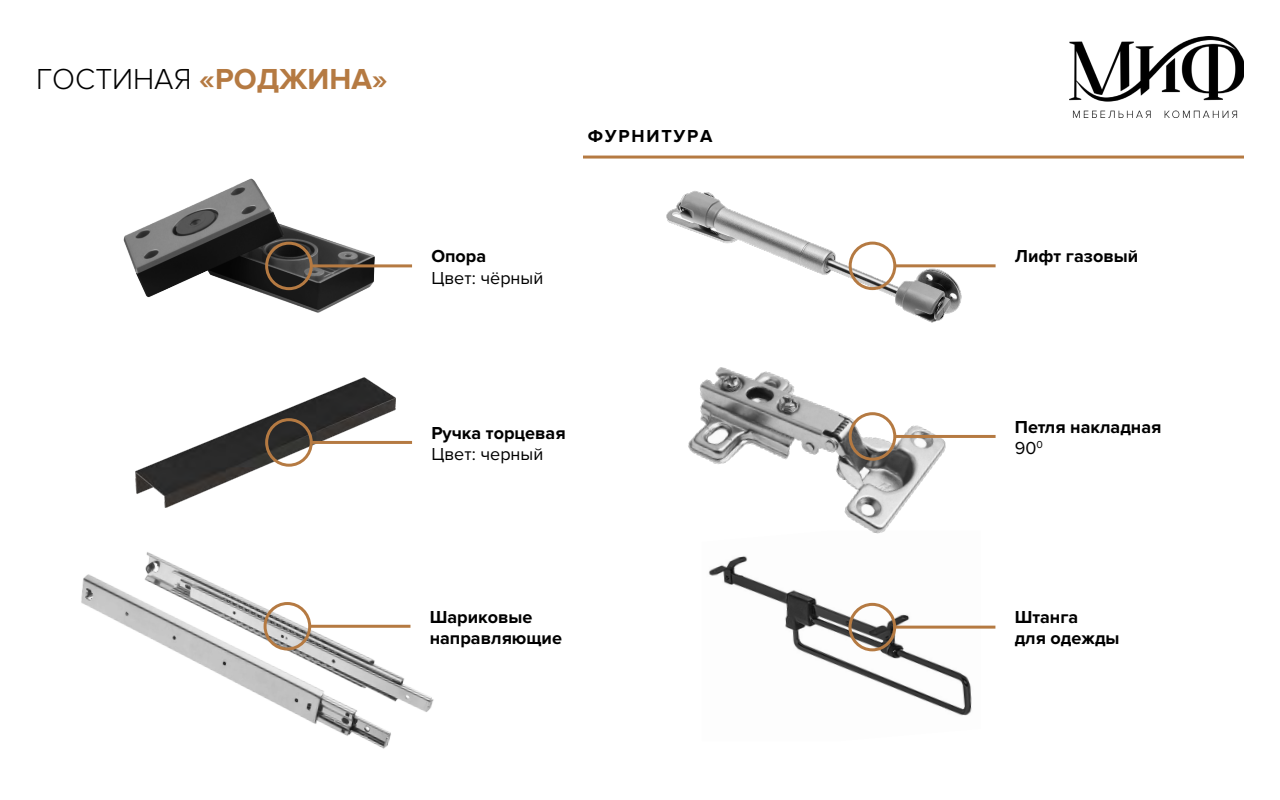
<style>
.page{position:relative;width:1280px;height:800px;background:#fff}
.page>*{position:absolute;margin:0;border:0;box-sizing:border-box;transform-origin:0 0}
.t1{font:700 30px "Proxima Nova";color:#b57a42}
.t2{font:700 18px/21.6px "Proxima Nova";color:#000}
.t3{font:18px "Proxima Nova";color:#000}
.t4{font:700 18px "Proxima Nova";letter-spacing:.1em;color:#000}
.s1{font-weight:300;color:#000}
.s2{font-weight:400}
</style>
<div class="page">
<img style="left:708px;top:556px;width:273px;height:160px">
<img style="left:123px;top:178px;width:280px;height:135px">
<img style="left:135px;top:377px;width:260px;height:131px">
<img style="left:666px;top:191px;width:303px;height:132px">
<img style="left:1069px;top:36px;width:175px;height:81px">
<hr style="left:583px;top:156px;width:661px;height:3px;background:#b57a42">
<img style="left:688px;top:367px;width:258px;height:167px">
<hr style="left:312px;top:264px;width:100px;height:3px;background:#b57a42">
<div style="left:265px;top:242px;width:48px;height:48px;border:3px solid #b57a42;border-radius:50%"></div>
<hr style="left:896px;top:435px;width:100px;height:3px;background:#b57a42">
<hr style="left:896px;top:264px;width:100px;height:3px;background:#b57a42">
<div style="left:849px;top:412px;width:47px;height:49px;border:3px solid #b57a42;border-radius:50%"></div>
<div style="left:849px;top:242px;width:47px;height:48px;border:3px solid #b57a42;border-radius:50%"></div>
<hr style="left:312px;top:441px;width:100px;height:3px;background:#b57a42">
<div style="left:265px;top:418px;width:48px;height:49px;border:3px solid #b57a42;border-radius:50%"></div>
<hr style="left:893px;top:626px;width:102px;height:3px;background:#b57a42">
<div style="left:849px;top:603px;width:47px;height:48px;border:3px solid #b57a42;border-radius:50%"></div>
<img style="left:81px;top:552px;width:353px;height:197px">
<hr style="left:310px;top:625px;width:100px;height:3px;background:#b57a42">
<div style="left:264px;top:602px;width:47px;height:49px;border:3px solid #b57a42;border-radius:50%"></div>
<h1 class="t1" style="left:36px;top:61px;width:353px"><span class="s1">ГОСТИНАЯ</span> «РОДЖИНА»</h1>
<p class="t4" style="left:588px;top:126px;width:126px">ФУРНИТУРА</p>
<p class="t2" style="left:431px;top:246px;width:56px">Опора</p>
<p class="t2" style="left:1015px;top:246px;width:125px">Лифт газовый</p>
<p class="t3" style="left:431px;top:268px;width:113px">Цвет: чёрный</p>
<p class="t2" style="left:431px;top:422px;width:136px">Ручка торцевая</p>
<p class="t3" style="left:431px;top:444px;width:113px">Цвет: черный</p>
<p class="t2" style="left:1015px;top:416px;width:148px">Петля накладная<br><span class="s2">90</span><sup>0</sup></p>
<p class="t2" style="left:430px;top:606px;width:134px">Шариковые направляющие</p>
<p class="t2" style="left:1015px;top:606px;width:106px">Штанга<br>для одежды</p>
</div>
